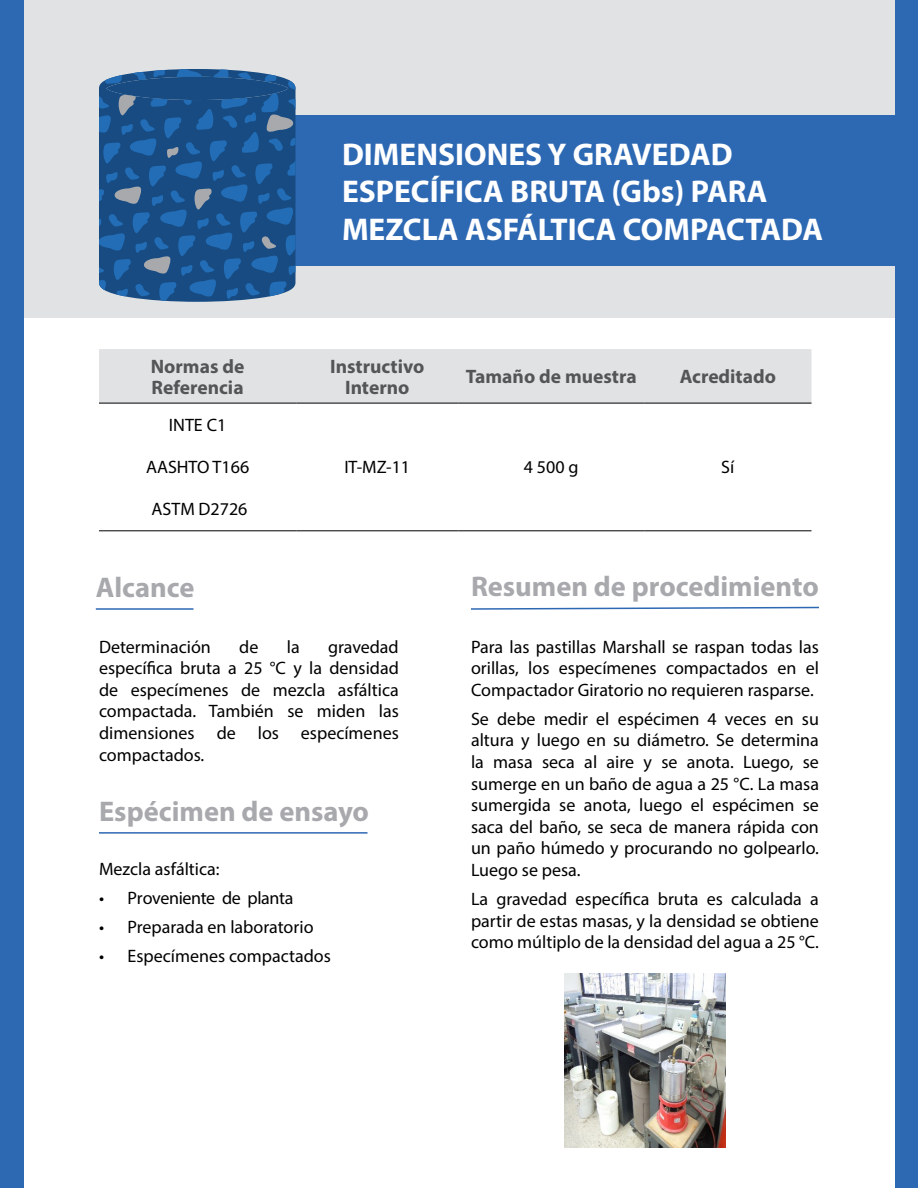
<style>
.page{position:relative;width:918px;height:1188px;background:#fff}
.page>*{position:absolute;margin:0;border:0;box-sizing:border-box;transform-origin:0 0}
.título_blanco_grande{font:700 31.5px "Myriad Pro";color:#fff}
.Títulos{font:700 28.5px "Myriad Pro";color:#a8a9ad}
.subtítulos_tabla{font:700 19.5px/21px "Myriad Pro";color:#545557}
.texto_gral{font:18px/21.6px "Myriad Pro";color:#000;text-align:justify}
.texto_general_tabla{font:18px "Myriad Pro";color:#000}
.texto_gral-2{font:18px "Myriad Pro";letter-spacing:-.02em;color:#000}
</style>
<div class="page">
<div style="left:15px;top:0;width:891px;height:318px;background:#e1e2e4"></div>
<div style="left:292px;top:115px;width:614px;height:150px;background:#2d68b3"></div>
<div style="left:99px;top:349px;width:713px;height:54px;background:#e1e2e4"></div>
<hr style="left:99px;top:531px;width:197px;height:1px;background:#000">
<hr style="left:296px;top:531px;width:162px;height:1px;background:#000">
<hr style="left:458px;top:531px;width:186px;height:1px;background:#000">
<hr style="left:644px;top:531px;width:168px;height:1px;background:#000">
<hr style="left:99px;top:403px;width:197px;height:1px;background:#000">
<hr style="left:296px;top:403px;width:162px;height:1px;background:#000">
<hr style="left:458px;top:403px;width:186px;height:1px;background:#000">
<hr style="left:644px;top:403px;width:168px;height:1px;background:#000">
<hr style="left:96px;top:608px;width:97px;height:2px;background:#2d68b3">
<hr style="left:99px;top:832px;width:269px;height:2px;background:#2d68b3">
<svg style="left:471px;top:606px;width:348px;height:4px"></svg>
<div style="left:0;top:0;width:24px;height:1188px;background:#2d68b3"></div>
<div style="left:896px;top:0;width:22px;height:1188px;background:#2d68b3"></div>
<svg style="left:99px;top:69px;width:197px;height:233px"></svg>
<img style="left:564px;top:974px;width:162px;height:173px">
<p class="título_blanco_grande" style="left:342px;top:133px;width:392px">DIMENSIONES Y GRAVEDAD</p>
<p class="título_blanco_grande" style="left:342px;top:171px;width:427px">ESPECÍFICA BRUTA (Gbs) PARA</p>
<p class="título_blanco_grande" style="left:342px;top:209px;width:483px">MEZCLA ASFÁLTICA COMPACTADA</p>
<p class="subtítulos_tabla" style="left:151px;top:355px;width:95px">Normas de<br>Referencia</p>
<p class="subtítulos_tabla" style="left:330px;top:355px;width:96px;text-align:center">Instructivo<br>Interno</p>
<p class="subtítulos_tabla" style="left:466px;top:366px;width:172px">Tamaño de muestra</p>
<p class="subtítulos_tabla" style="left:680px;top:366px;width:98px">Acreditado</p>
<p class="texto_general_tabla" style="left:169px;top:414px;width:59px">INTE C1</p>
<p class="texto_general_tabla" style="left:146px;top:456px;width:105px">AASHTO T166</p>
<p class="texto_general_tabla" style="left:344px;top:456px;width:67px">IT-MZ-11</p>
<p class="texto_general_tabla" style="left:524px;top:456px;width:56px">4 500 g</p>
<p class="texto_general_tabla" style="left:721px;top:456px;width:15px">Sí</p>
<p class="texto_general_tabla" style="left:152px;top:498px;width:98px">ASTM D2726</p>
<p class="Títulos" style="left:96px;top:569px;width:100px">Alcance</p>
<p class="texto_gral" style="left:99px;top:635px;width:301px;text-indent:229px">gravedad específica bruta a 25 °C y la densidad de especímenes de mezcla asfáltica compactada. También se miden las dimensiones de los especímenes compactados.</p>
<p class="texto_gral" style="left:99px;top:635px;width:113px">Determinación</p>
<p class="texto_gral" style="left:239px;top:635px;width:21px">de</p>
<p class="texto_gral" style="left:287px;top:635px;width:14px">la</p>
<p class="Títulos" style="left:99px;top:793px;width:272px">Espécimen de ensayo</p>
<p class="texto_gral" style="left:99px;top:858px;width:122px">Mezcla asfáltica:</p>
<p class="texto_gral-2" style="left:99px;top:887px;width:196px">• Proveniente de planta</p>
<p class="texto_gral" style="left:99px;top:916px;width:216px">• Preparada en laboratorio</p>
<p class="texto_gral" style="left:99px;top:945px;width:233px">• Especímenes compactados</p>
<p class="Títulos" style="left:471px;top:568px;width:349px">Resumen de procedimiento</p>
<p class="texto_gral" style="left:471px;top:635px;width:350px">Para las pastillas Marshall se raspan todas las orillas, los especímenes compactados en el Compactador Giratorio no requieren rasparse.</p>
<p class="texto_gral" style="left:471px;top:708px;width:350px">Se debe medir el espécimen 4 veces en su altura y luego en su diámetro. Se determina la masa seca al aire y se anota. Luego, se sumerge en un baño de agua a 25 °C. La masa sumergida se anota, luego el espécimen se saca del baño, se seca de manera rápida con un paño húmedo y procurando no golpearlo.<br>Luego se pesa.</p>
<p class="texto_gral" style="left:471px;top:888px;width:350px">La gravedad específica bruta es calculada a partir de estas masas, y la densidad se obtiene como múltiplo de la densidad del agua a 25 °C.</p>
</div>
